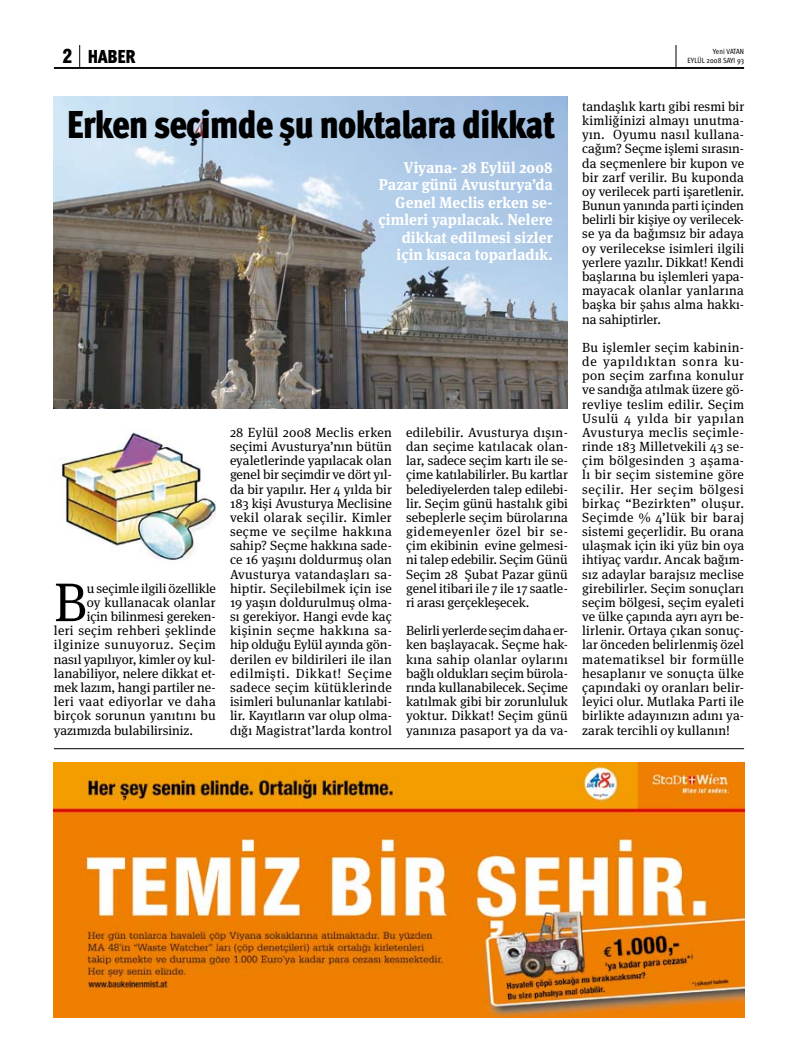
<style>
.page{position:relative;width:798px;height:1063px;background:#fff}
.page>*{position:absolute;margin:0;border:0;box-sizing:border-box;transform-origin:0 0}
.t1{font:54.38px "Meta Serif Pro";color:#000}
.t2{font:900 38.75px "Meta Cond Pro";letter-spacing:-.03em;color:#000}
.t3{font:900 18.75px "Meta Cond Pro";letter-spacing:-.015em;color:#000}
.t4{font:700 15.62px/17.5px "Meta Serif Pro";letter-spacing:.01em;color:#fff;text-align:right;scale:.95 1}
.t5{font:13.25px/14.1px "Meta Serif Pro";letter-spacing:.005em;color:#000;text-align:justify}
.t6{font:13.25px "Meta Serif Pro";letter-spacing:.025em;color:#000}
.t7{font:13.25px "Meta Serif Pro";letter-spacing:.04em;color:#000}
.t8{font:7.5px/9px "Meta Cond Pro";letter-spacing:.01em;color:#000;text-align:right}
</style>
<div class="page">
<svg style="left:675px;top:45px;width:1px;height:22px"></svg>
<svg style="left:79px;top:45px;width:1px;height:22px"></svg>
<hr style="left:54px;top:67px;width:689px;height:2px;background:#000">
<img style="left:54px;top:763px;width:689px;height:255px">
<hr style="left:54px;top:748px;width:689px;height:1px;background:#000">
<img style="left:54px;top:97px;width:513px;height:312px">
<img style="left:59px;top:429px;width:157px;height:131px">
<h3 class="t3" style="left:88px;top:44px;width:49px">HABER</h3>
<p class="t8" style="left:687px;top:47px;width:58px">Yeni VATAN<br>EYLÜL 2008 SAYI 93</p>
<h2 class="t2" style="left:67px;top:100px;width:490px">Erken seçimde şu noktalara dikkat</h2>
<p class="t4" style="left:378px;top:157px;width:185px">Viyana- 28 Eylül 2008<br>Pazar günü Avusturya’da<br>Genel Meclis erken se&shy;çimleri yapılacak. Nelere dikkat edilmesi sizler için kısaca toparladık.</p>
<h1 class="t1" style="left:54px;top:563px;width:35px">B</h1>
<p class="t5" style="left:87px;top:580px;width:131px">u seçimle ilgili özellikle</p>
<p class="t5" style="left:87px;top:595px;width:130px">oy kullanacak olanlar</p>
<p class="t5" style="left:87px;top:609px;width:130px">için bilinmesi gereken-</p>
<p class="t6" style="left:54px;top:621px;width:163px">leri seçim rehberi şeklinde</p>
<p class="t7" style="left:54px;top:635px;width:163px">ilginize sunuyoruz. Seçim</p>
<p class="t5" style="left:54px;top:651px;width:163px">nasıl yapılıyor, kimler oy kul-</p>
<p class="t5" style="left:54px;top:665px;width:163px">lanabiliyor, nelere dikkat et-</p>
<p class="t5" style="left:54px;top:680px;width:163px">mek lazım, hangi partiler ne-</p>
<p class="t6" style="left:54px;top:692px;width:163px">leri vaat ediyorlar ve daha</p>
<p class="t5" style="left:54px;top:708px;width:163px">birçok sorunun yanıtını bu</p>
<p class="t5" style="left:54px;top:722px;width:140px">yazımızda bulabilirsiniz.</p>
<p class="t5" style="left:230px;top:425px;width:163px">28 Eylül 2008 Meclis erken seçimi Avusturya’nın bütün eyaletlerinde yapılacak olan genel bir seçimdir ve dört yıl&shy;da bir yapılır. Her 4 yılda bir 183 kişi Avusturya Meclisine vekil olarak seçilir. Kimler seçme ve seçilme hakkına sahip? Seçme hakkına sade&shy;ce 16 yaşını doldurmuş olan Avusturya vatandaşları sa&shy;hiptir. Seçilebilmek için ise 19 yaşın doldurulmuş olma&shy;sı gerekiyor. Hangi evde kaç kişinin seçme hakkına sa&shy;hip olduğu Eylül ayında gön&shy;derilen ev bildirileri ile ilan edilmişti. Dikkat! Seçime sadece seçim kütüklerinde isimleri bulunanlar katılabi&shy;lir. Kayıtların var olup olma&shy;dığı Magistrat’larda kontrol</p>
<p class="t5" style="left:406px;top:425px;width:163px">edilebilir. Avusturya dışın&shy;dan seçime katılacak olan&shy;lar, sadece seçim kartı ile se&shy;çime katılabilirler. Bu kartlar belediyelerden talep edilebi&shy;lir. Seçim günü hastalık gibi sebeplerle seçim bürolarına gidemeyenler özel bir se&shy;çim ekibinin evine gelmesi&shy;ni talep edebilir. Seçim Günü Seçim 28 Şubat Pazar günü genel itibari ile 7 ile 17 saatle&shy;ri arası gerçekleşecek.</p>
<p class="t5" style="left:406px;top:623px;width:163px">Belirli yerlerde seçim daha er&shy;ken başlayacak. Seçme hak&shy;kına sahip olanlar oylarını bağlı oldukları seçim bürola&shy;rında kullanabilecek. Seçime katılmak gibi bir zorunluluk yoktur. Dikkat! Seçim günü yanınıza pasaport ya da va-</p>
<p class="t5" style="left:582px;top:99px;width:163px">tandaşlık kartı gibi resmi bir kimliğinizi almayı unutma&shy;yın. Oyumu nasıl kullana&shy;cağım? Seçme işlemi sırasın&shy;da seçmenlere bir kupon ve bir zarf verilir. Bu kuponda oy verilecek parti işaretlenir.<br>Bunun yanında parti içinden belirli bir kişiye oy verilecek&shy;se ya da bağımsız bir adaya oy verilecekse isimleri ilgili yerlere yazılır. Dikkat! Kendi başlarına bu işlemleri yapa&shy;mayacak olanlar yanlarına başka bir şahıs alma hakkı&shy;na sahiptirler.</p>
<p class="t5" style="left:582px;top:340px;width:163px">Bu işlemler seçim kabinin&shy;de yapıldıktan sonra ku&shy;pon seçim zarfına konulur ve sandığa atılmak üzere gö&shy;revliye teslim edilir. Seçim Usulü 4 yılda bir yapılan Avusturya meclis seçimle&shy;rinde 183 Milletvekili 43 se&shy;çim bölgesinden 3 aşama&shy;lı bir seçim sistemine göre seçilir. Her seçim bölgesi birkaç “Bezirkten” oluşur.<br>Seçimde % 4’lük bir baraj sistemi geçerlidir. Bu orana ulaşmak için iki yüz bin oya ihtiyaç vardır. Ancak bağım&shy;sız adaylar barajsız meclise girebilirler. Seçim sonuçları seçim bölgesi, seçim eyaleti ve ülke çapında ayrı ayrı be&shy;lirlenir. Ortaya çıkan sonuç&shy;lar önceden belirlenmiş özel matematiksel bir formülle hesaplanır ve sonuçta ülke çapındaki oy oranları belir&shy;leyici olur. Mutlaka Parti ile birlikte adayınızın adını ya&shy;zarak tercihli oy kullanın!</p>
</div>
